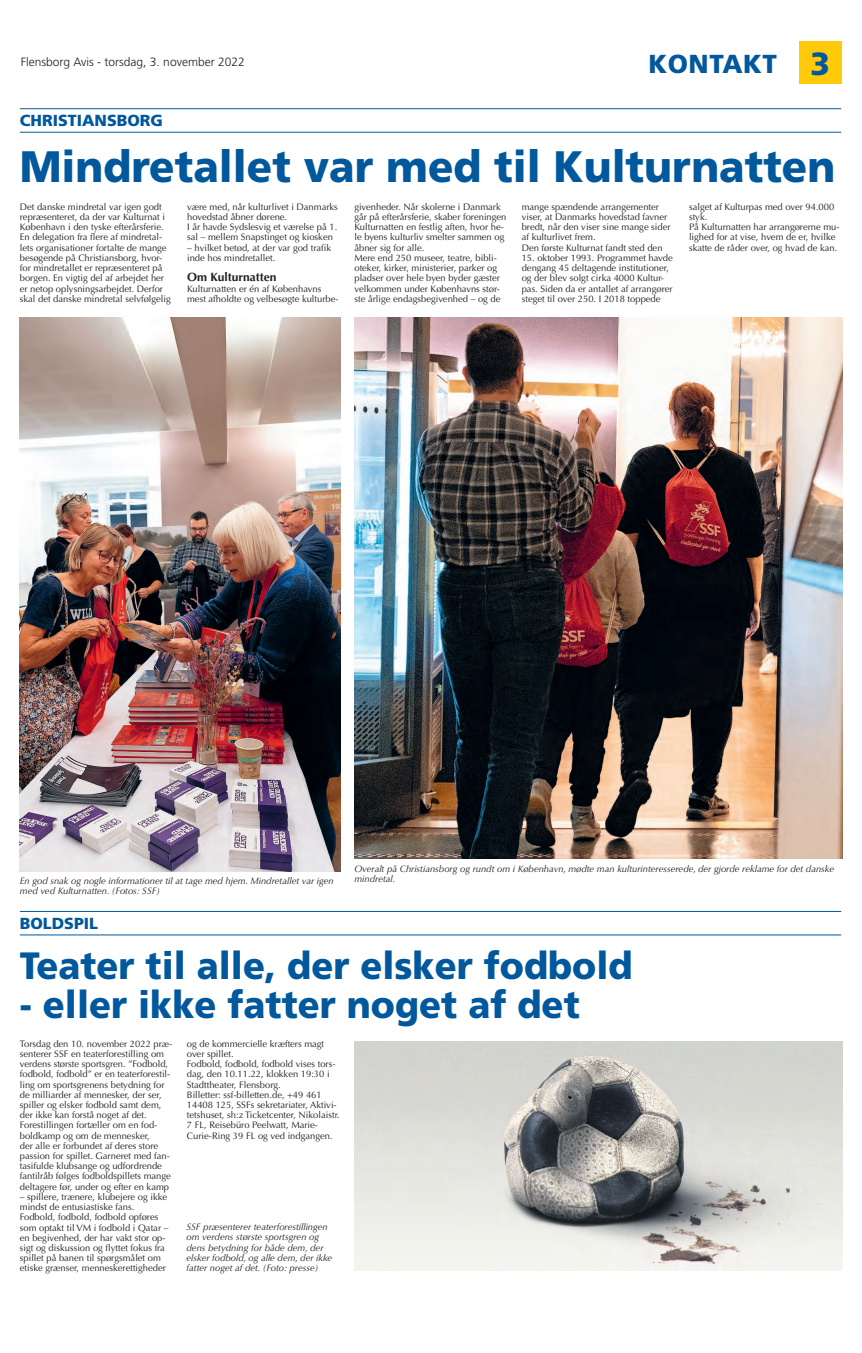
<style>
.page{position:relative;width:862px;height:1353px;background:#fff}
.page>*{position:absolute;margin:0;border:0;box-sizing:border-box;transform-origin:0 0}
.t1{font:900 44px "Frutiger";color:#01589c;scale:.95 1}
.t2{font:900 38px "Frutiger";color:#01589c;scale:.95 1}
.t3{font:900 26px "Frutiger";letter-spacing:.02em;color:#01589c}
.t4{font:900 16px "Frutiger";color:#01589c}
.t5{font:300 12px "Frutiger";color:#231f20}
.t6{font:700 12px "Optima";color:#231f20}
.t7{font:9.4px/10.2px "Optima";color:#231f20}
.t8{font:italic 9.4px/10.2px "Optima";color:#231f20}
.s1{font-size:32px}
</style>
<div class="page">
<div style="left:799px;top:41px;width:43px;height:43px;background:#feca0a"></div>
<hr style="left:20px;top:910px;width:821px;height:1px;background:#01589c">
<hr style="left:20px;top:934px;width:821px;height:1px;background:#01589c">
<img style="left:354px;top:1041px;width:488px;height:229px">
<hr style="left:20px;top:108px;width:821px;height:1px;background:#01589c">
<hr style="left:20px;top:132px;width:821px;height:1px;background:#01589c">
<img style="left:20px;top:317px;width:320px;height:554px">
<img style="left:354px;top:317px;width:488px;height:541px">
<p class="t5" style="left:21px;top:55px;width:225px">Flensborg Avis - torsdag, 3. november 2022</p>
<h3 class="t3" style="left:648px;top:48px;width:183px">KONTAKT <span class="s1">3</span></h3>
<h3 class="t4" style="left:20px;top:111px;width:145px">CHRISTIANSBORG</h3>
<h1 class="t1" style="left:20px;top:140px;width:860px">Mindretallet var med til Kulturnatten</h1>
<p class="t7" style="left:20px;top:202px;width:152px">Det danske mindretal var igen godt repræsenteret, da der var Kulturnat i København i den tyske efterårsferie.<br>En delegation fra flere af mindretal&shy;lets organisationer fortalte de mange besøgende på Christiansborg, hvor&shy;for mindretallet er repræsenteret på borgen. En vigtig del af arbejdet her er netop oplysningsarbejdet. Derfor skal det danske mindretal selvfølgelig</p>
<p class="t7" style="left:187px;top:202px;width:152px">være med, når kulturlivet i Danmarks hovedstad åbner dørene.<br>I år havde Sydslesvig et værelse på 1. sal – mellem Snapstinget og kiosken</p>
<p class="t7" style="left:187px;top:242px;width:145px">– hvilket betød, at der var god trafik inde hos mindretallet.</p>
<p class="t6" style="left:187px;top:270px;width:91px">Om Kulturnatten</p>
<p class="t7" style="left:187px;top:283px;width:153px">Kulturnatten er én af Københavns mest afholdte og velbesøgte kulturbe-</p>
<p class="t7" style="left:354px;top:202px;width:153px">givenheder. Når skolerne i Danmark går på efterårsferie, skaber foreningen Kulturnatten en festlig aften, hvor he&shy;le byens kulturliv smelter sammen og åbner sig for alle.<br>Mere end 250 museer, teatre, bibli&shy;oteker, kirker, ministerier, parker og pladser over hele byen byder gæster velkommen under Københavns stør&shy;ste årlige endagsbegivenhed – og de</p>
<p class="t7" style="left:522px;top:202px;width:150px">mange spændende arrangementer viser, at Danmarks hovedstad favner bredt, når den viser sine mange sider af kulturlivet frem.<br>Den første Kulturnat fandt sted den</p>
<p class="t7" style="left:522px;top:253px;width:153px">15. oktober 1993. Programmet havde dengang 45 deltagende institutioner, og der blev solgt cirka 4000 Kultur&shy;pas. Siden da er antallet af arrangører steget til over 250. I 2018 toppede</p>
<p class="t7" style="left:689px;top:202px;width:152px">salget af Kulturpas med over 94.000 styk.<br>På Kulturnatten har arrangørerne mu&shy;lighed for at vise, hvem de er, hvilke skatte de råder over, og hvad de kan.</p>
<p class="t8" style="left:20px;top:875px;width:315px">En god snak og nogle informationer til at tage med hjem. Mindretallet var igen med ved Kulturnatten. (Fotos: SSF)</p>
<p class="t8" style="left:354px;top:863px;width:481px">Overalt på Christiansborg og rundt om i København, mødte man kulturinteresserede, der gjorde reklame for det danske mindretal.</p>
<h3 class="t4" style="left:20px;top:913px;width:80px">BOLDSPIL</h3>
<h2 class="t2" style="left:20px;top:942px;width:646px">Teater til alle, der elsker fodbold</h2>
<h2 class="t2" style="left:20px;top:981px;width:591px">- eller ikke fatter noget af det</h2>
<p class="t7" style="left:20px;top:1038px;width:154px">Torsdag den 10. november 2022 præ&shy;senterer SSF en teaterforestilling om verdens største sportsgren. ”Fodbold, fodbold, fodbold” er en teaterforestil&shy;ling om sportsgrenens betydning for de milliarder af mennesker, der ser, spiller og elsker fodbold samt dem, der ikke kan forstå noget af det.<br>Forestillingen fortæller om en fod&shy;boldkamp og om de mennesker,<br>der alle er forbundet af deres store passion for spillet. Garneret med fan&shy;tasifulde klubsange og udfordrende fantilråb følges fodboldspillets mange deltagere før, under og efter en kamp</p>
<p class="t7" style="left:20px;top:1191px;width:150px">– spillere, trænere, klubejere og ikke mindst de entusiastiske fans.<br>Fodbold, fodbold, fodbold opføres som optakt til VM i fodbold i Qatar – en begivenhed, der har vakt stor op&shy;sigt og diskussion og flyttet fokus fra spillet på banen til spørgsmålet om etiske grænser, menneskerettigheder</p>
<p class="t7" style="left:187px;top:1038px;width:154px">og de kommercielle kræfters magt over spillet.<br>Fodbold, fodbold, fodbold vises tors&shy;dag, den 10.11.22, klokken 19:30 i Stadttheater, Flensborg.<br>Billetter: ssf-billetten.de, +49 461<br>14408 125, SSFs sekretariater, Aktivi&shy;tetshuset, sh:z Ticketcenter, Nikolaistr.<br>7 FL, Reisebüro Peelwatt, Marie-Curie-Ring 39 FL og ved indgangen.</p>
<p class="t8" style="left:187px;top:1221px;width:147px">SSF præsenterer teaterforestillingen om verdens største sportsgren og dens betydning for både dem, der elsker fodbold, og alle dem, der ikke fatter noget af det. (Foto: presse)</p>
</div>
